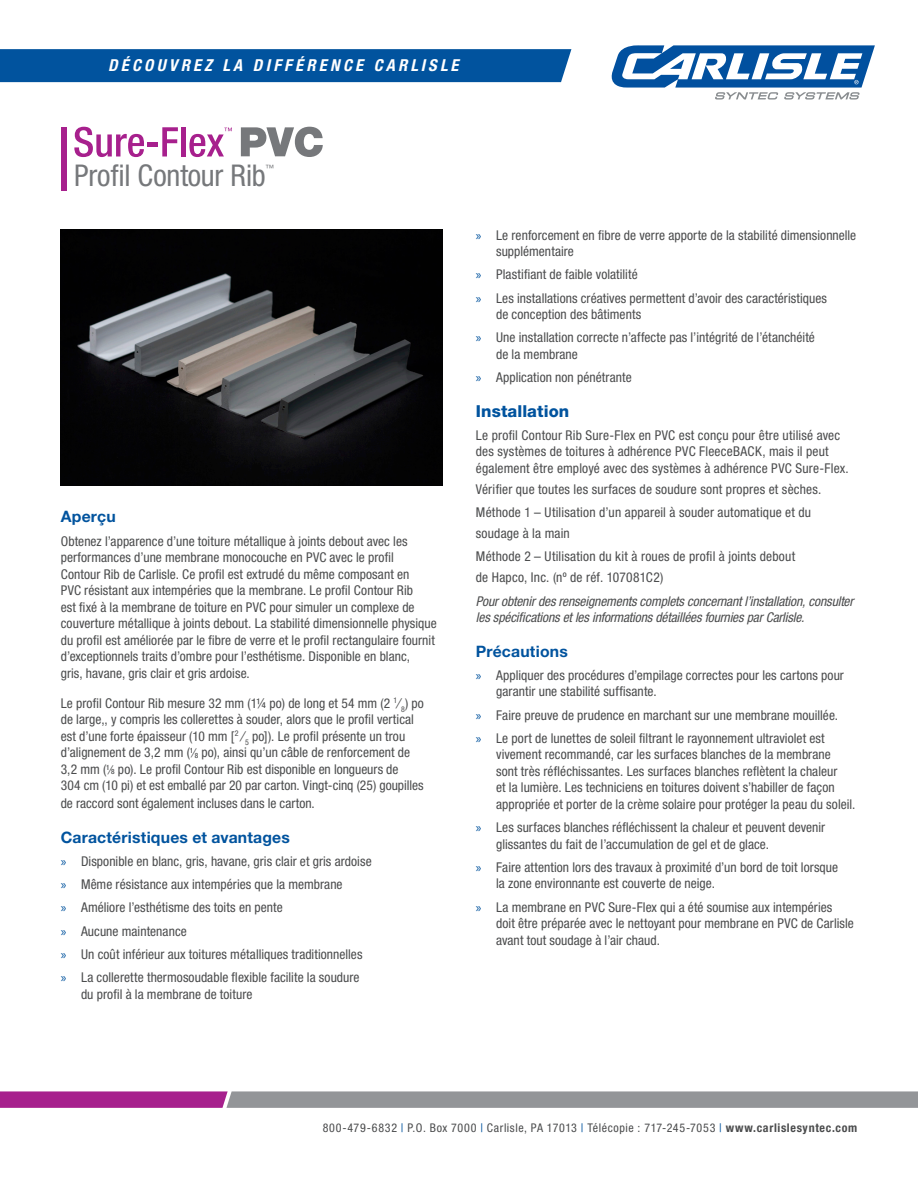
<style>
.page{position:relative;width:918px;height:1188px;background:#fff}
.page>*{position:absolute;margin:0;border:0;box-sizing:border-box;transform-origin:0 0}
.t1{font:condensed 30px "Helvetica Neue LT Std";letter-spacing:-.005em;color:#76787b}
.t2{font:italic 700 condensed 16.5px "Helvetica Neue LT Std";letter-spacing:.2em;color:#fff}
.t3{font:800 16.5px "Helvetica Neue LT Std";letter-spacing:.005em;color:#01539e}
.t4{font:700 15.75px "Helvetica Neue LT Std";letter-spacing:.015em;color:#01539e}
.t5{font:condensed 13.5px/16.5px "Helvetica Neue LT Std";letter-spacing:.005em;color:#4b4c4d}
.t6{font:italic condensed 13.5px/16.5px "Helvetica Neue LT Std";letter-spacing:-.01em;color:#4b4c4d}
.t7{font:condensed 12px "Helvetica Neue LT Std";letter-spacing:.05em;color:#4b4c4d}
.t8{font:condensed 8.7px "Helvetica Neue LT Std";color:#76787b}
.s1{font-size:12px}
.s2{font-weight:500;font-size:7.2px}
.s3{font-family:"Myriad Pro";font-stretch:normal;color:#01539e}
.s4{color:#01539e}
.s5{font-weight:700}
</style>
<div class="page">
<svg style="left:241px;top:127px;width:82px;height:30px"></svg>
<svg style="left:74px;top:127px;width:70px;height:30px"></svg>
<hr style="left:147px;top:143px;width:11px;height:4px;background:#a7208d">
<svg style="left:162px;top:127px;width:16px;height:29px"></svg>
<div style="left:181px;top:127px;width:5px;height:29px;background:#a7208d"></div>
<div style="left:61px;top:127px;width:6px;height:64px;background:#a7208d"></div>
<svg style="left:189px;top:128px;width:43px;height:29px"></svg>
<svg style="left:0;top:1091px;width:918px;height:17px;background:#9b7d99"></svg>
<div style="left:0;top:49px;width:571px;height:33px;background:#01539e"></div>
<svg style="left:612px;top:45px;width:263px;height:55px"></svg>
<img style="left:61px;top:230px;width:381px;height:256px">
<p class="t2" style="left:108px;top:55px;width:352px">DÉCOUVREZ LA DIFFÉRENCE CARLISLE</p>
<p class="t1" style="left:74px;top:158px;width:193px">Profil Contour Rib</p>
<p class="t8" style="left:265px;top:163px;width:10px">™</p>
<p class="t4" style="left:61px;top:507px;width:57px">Aperçu</p>
<p class="t5" style="left:61px;top:533px;width:378px">Obtenez l’apparence d’une toiture métallique à joints debout avec les performances d’une membrane monocouche en PVC avec le profil Contour Rib de Carlisle. Ce profil est extrudé du même composant en<br>PVC résistant aux intempéries que la membrane. Le profil Contour Rib<br>est fixé à la membrane de toiture en PVC pour simuler un complexe de couverture métallique à joints debout. La stabilité dimensionnelle physique du profil est améliorée par le fibre de verre et le profil rectangulaire fournit d’exceptionnels traits d’ombre pour l’esthétisme. Disponible en blanc,<br>gris, havane, gris clair et gris ardoise.</p>
<p class="t5" style="left:61px;top:695px;width:365px">Le profil Contour Rib mesure 32 mm (1¼ po) de long et 54 mm (2 <sup>1</sup>⁄<sub>8</sub>) po de large,, y compris les collerettes à souder, alors que le profil vertical est d’une forte épaisseur (10 mm [<sup>2</sup> ⁄ <sub>5</sub> po]). Le profil présente un trou d’alignement de 3,2 mm (<sup>1</sup><span class="s1">⁄</span><span class="s2">8</span> po), ainsi qu’un câble de renforcement de 3,2 mm (<sup>1</sup><span class="s1">⁄</span><span class="s2">8</span> po). Le profil Contour Rib est disponible en longueurs de<br>304 cm (10 pi) et est emballé par 20 par carton. Vingt-cinq (25) goupilles</p>
<p class="t5" style="left:61px;top:795px;width:256px">de raccord sont également incluses dans le carton.</p>
<p class="t4" style="left:61px;top:827px;width:231px">Caractéristiques et avantages</p>
<p class="t5" style="left:61px;top:853px;width:312px"><span class="s3">»</span> Disponible en blanc, gris, havane, gris clair et gris ardoise</p>
<p class="t5" style="left:61px;top:876px;width:283px"><span class="s3">»</span> Même résistance aux intempéries que la membrane</p>
<p class="t5" style="left:61px;top:899px;width:224px"><span class="s3">»</span> Améliore l’esthétisme des toits en pente</p>
<p class="t5" style="left:61px;top:923px;width:128px"><span class="s3">»</span> Aucune maintenance</p>
<p class="t5" style="left:61px;top:946px;width:303px"><span class="s3">»</span> Un coût inférieur aux toitures métalliques traditionnelles</p>
<p class="t5" style="left:81px;top:969px;width:280px;text-indent:-20px"><span class="s3">»</span> La collerette thermosoudable flexible facilite la soudure du profil à la membrane de toiture</p>
<p class="t5" style="left:496px;top:226px;width:362px;text-indent:-20px"><span class="s3">»</span> Le renforcement en fibre de verre apporte de la stabilité dimensionnelle supplémentaire</p>
<p class="t5" style="left:476px;top:266px;width:163px"><span class="s3">»</span> Plastifiant de faible volatilité</p>
<p class="t5" style="left:496px;top:289px;width:332px;text-indent:-20px"><span class="s3">»</span> Les installations créatives permettent d’avoir des caractéristiques de conception des bâtiments</p>
<p class="t5" style="left:496px;top:329px;width:320px;text-indent:-20px"><span class="s3">»</span> Une installation correcte n’affecte pas l’intégrité de l’étanchéité de la membrane</p>
<p class="t5" style="left:476px;top:369px;width:157px"><span class="s3">»</span> Application non pénétrante</p>
<p class="t3" style="left:476px;top:401px;width:95px">Installation</p>
<p class="t5" style="left:476px;top:427px;width:374px">Le profil Contour Rib Sure-Flex en PVC est conçu pour être utilisé avec des systèmes de toitures à adhérence PVC FleeceBACK, mais il peut également être employé avec des systèmes à adhérence PVC Sure-Flex.</p>
<p class="t5" style="left:476px;top:481px;width:347px">Vérifier que toutes les surfaces de soudure sont propres et sèches.</p>
<p class="t5" style="left:476px;top:502px;width:337px;line-height:21px">Méthode 1 – Utilisation d’un appareil à souder automatique et du soudage à la main</p>
<p class="t5" style="left:476px;top:546px;width:321px;line-height:21px">Méthode 2 – Utilisation du kit à roues de profil à joints debout de Hapco, Inc. (nº de réf. 107081C2)</p>
<p class="t6" style="left:476px;top:593px;width:379px">Pour obtenir des renseignements complets concernant l’installation, consulter les spécifications et les informations détaillées fournies par Carlisle.</p>
<p class="t4" style="left:476px;top:641px;width:94px">Précautions</p>
<p class="t5" style="left:496px;top:667px;width:349px;text-indent:-20px"><span class="s3">»</span> Appliquer des procédures d’empilage correctes pour les cartons pour garantir une stabilité suffisante.</p>
<p class="t5" style="left:476px;top:706px;width:364px"><span class="s3">»</span> Faire preuve de prudence en marchant sur une membrane mouillée.</p>
<p class="t5" style="left:496px;top:730px;width:361px;text-indent:-20px"><span class="s3">»</span> Le port de lunettes de soleil filtrant le rayonnement ultraviolet est vivement recommandé, car les surfaces blanches de la membrane sont très réfléchissantes. Les surfaces blanches reflètent la chaleur<br>et la lumière. Les techniciens en toitures doivent s’habiller de façon appropriée et porter de la crème solaire pour protéger la peau du soleil.</p>
<p class="t5" style="left:496px;top:819px;width:331px;text-indent:-20px"><span class="s3">»</span> Les surfaces blanches réfléchissent la chaleur et peuvent devenir glissantes du fait de l’accumulation de gel et de glace.</p>
<p class="t5" style="left:496px;top:859px;width:344px;text-indent:-20px"><span class="s3">»</span> Faire attention lors des travaux à proximité d’un bord de toit lorsque la zone environnante est couverte de neige.</p>
<p class="t5" style="left:496px;top:898px;width:359px;text-indent:-20px"><span class="s3">»</span> La membrane en PVC Sure-Flex qui a été soumise aux intempéries doit être préparée avec le nettoyant pour membrane en PVC de Carlisle avant tout soudage à l’air chaud.</p>
<p class="t7" style="left:323px;top:1121px;width:536px">800-479-6832 <span class="s4">|</span> P.O. Box 7000 <span class="s4">|</span> Carlisle, PA 17013 <span class="s4">|</span> Télécopie : 717-245-7053 <span class="s4">|</span> <span class="s5">www.carlislesyntec.com</span></p>
</div>
